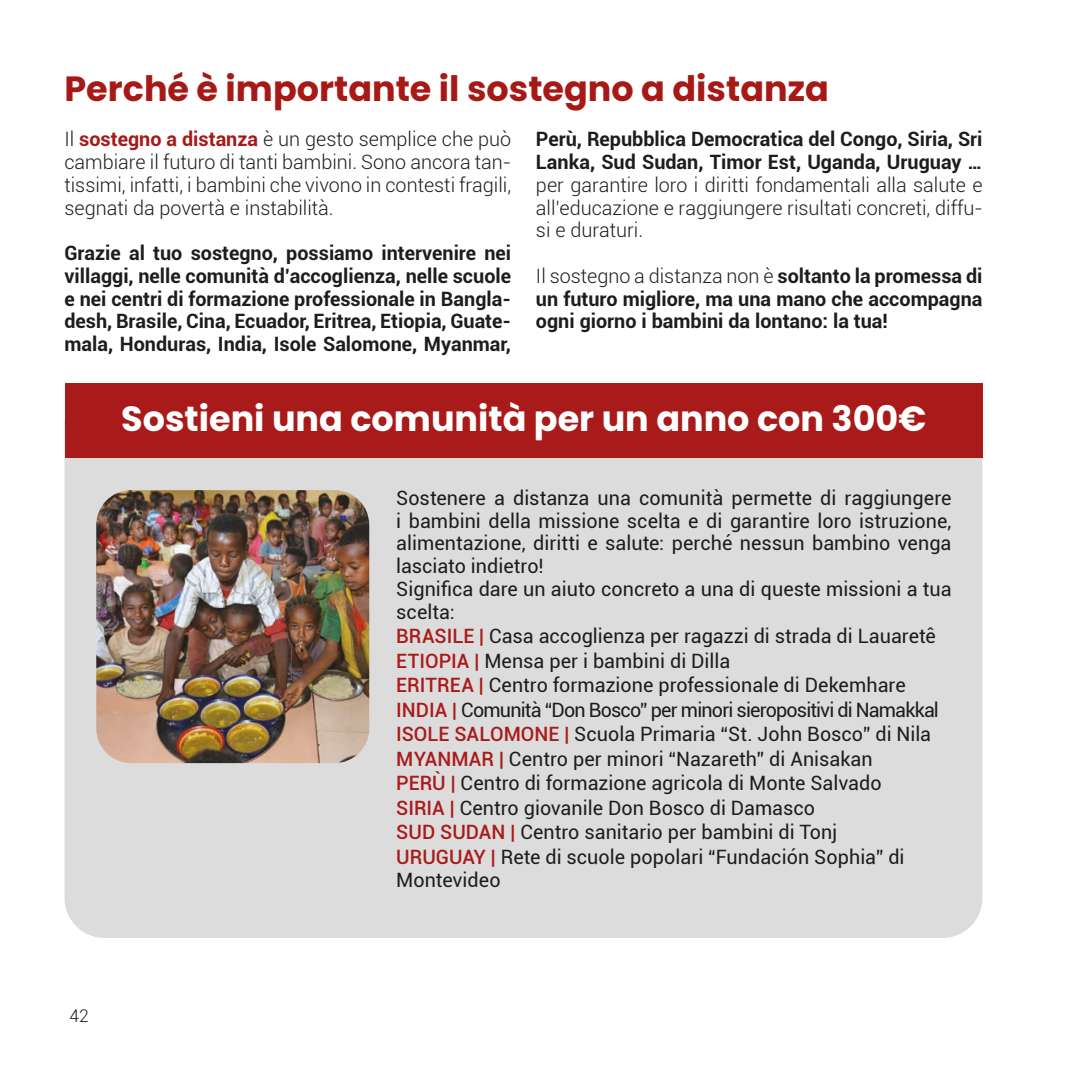
<style>
.page{position:relative;width:1072px;height:1072px;background:#fff}
.page>*{position:absolute;margin:0;border:0;box-sizing:border-box;transform-origin:0 0}
.t1{font:700 35px "Poppins";color:#a71916}
.Sub_Title{font:700 35px "Poppins";color:#fff}
.t2{font:19.78px/22.8px "Roboto";color:#1d1d1b}
.t3{font:300 19.78px/22.8px "Roboto";color:#1d1d1b;text-align:justify}
.t4{font:700 19.78px/22.8px "Roboto";color:#1d1d1b;text-align:justify}
.t5{font:19.78px "Roboto";letter-spacing:-.045em;color:#1d1d1b}
.t6{font:300 17.5px "Roboto";color:#1d1d1b}
.s1{font-weight:700;color:#a71916}
.s2{font-weight:700}
.s3{font-weight:300}
.s4{font-weight:500;color:#a91b1a}
</style>
<div class="page">
<div style="left:64px;top:383px;width:918px;height:555px;background:#dddcdd;border-radius:40px"></div>
<div style="left:65px;top:383px;width:917px;height:75px;background:#a91b1a"></div>
<img style="left:96px;top:490px;width:273px;height:273px">
<p class="t1" style="left:64px;top:69px;width:766px">Perché è importante il sostegno a distanza</p>
<p class="t3" style="left:64px;top:127px;width:448px">Il <span class="s1">sostegno a distanza</span> è un gesto semplice che può cambiare il futuro di tanti bambini. Sono ancora tan&shy;tissimi, infatti, i bambini che vivono in contesti fragili, segnati da povertà e instabilità.</p>
<p class="t4" style="left:64px;top:241px;width:448px">Grazie al tuo sostegno, possiamo intervenire nei villaggi, nelle comunità d’accoglienza, nelle scuole e nei centri di formazione professionale in Bangla&shy;desh, Brasile, Cina, Ecuador, Eritrea, Etiopia, Guate&shy;mala, Honduras, India, Isole Salomone, Myanmar,</p>
<p class="t3" style="left:536px;top:127px;width:448px"><span class="s2">Perù, Repubblica Democratica del Congo, Siria, Sri Lanka, Sud Sudan, Timor Est, Uganda, Uruguay … </span>per garantire loro i diritti fondamentali alla salute e all’educazione e raggiungere risultati concreti, diffu&shy;si e duraturi.</p>
<p class="t4" style="left:536px;top:264px;width:448px"><span class="s3">Il sostegno a distanza non è</span> soltanto la promessa di un futuro migliore, ma una mano che accompagna ogni giorno i bambini da lontano: la tua!</p>
<p class="Sub_Title" style="left:121px;top:398px;width:806px">Sostieni una comunità per un anno con 300€</p>
<p class="t6" style="left:69px;top:1003px;width:21px">42</p>
<p class="t2" style="left:396px;top:486px;width:557px;text-align:justify">Sostenere a distanza una comunità permette di raggiungere i bambini della missione scelta e di garantire loro istruzione, alimentazione, diritti e salute: perché nessun bambino venga lasciato indietro!</p>
<p class="t2" style="left:396px;top:576px;width:557px">Significa dare un aiuto concreto a una di queste missioni a tua scelta:</p>
<p class="t2" style="left:396px;top:624px;width:541px"><span class="s4">BRASILE |</span> Casa accoglienza per ragazzi di strada di Lauaretê</p>
<p class="t2" style="left:396px;top:648px;width:335px"><span class="s4">ETIOPIA |</span> Mensa per i bambini di Dilla</p>
<p class="t2" style="left:396px;top:673px;width:511px"><span class="s4">ERITREA |</span> Centro formazione professionale di Dekemhare</p>
<p class="t5" style="left:396px;top:695px;width:544px"><span class="s4">INDIA |</span> Comunità “Don Bosco” per minori sieropositivi di Namakkal</p>
<p class="t2" style="left:396px;top:722px;width:536px"><span class="s4">ISOLE SALOMONE |</span> Scuola Primaria “St. John Bosco” di Nila</p>
<p class="t2" style="left:396px;top:746px;width:478px"><span class="s4">MYANMAR |</span> Centro per minori “Nazareth” di Anisakan</p>
<p class="t2" style="left:396px;top:771px;width:487px"><span class="s4">PERÙ |</span> Centro di formazione agricola di Monte Salvado</p>
<p class="t2" style="left:396px;top:795px;width:420px"><span class="s4">SIRIA |</span> Centro giovanile Don Bosco di Damasco</p>
<p class="t2" style="left:396px;top:820px;width:442px"><span class="s4">SUD SUDAN |</span> Centro sanitario per bambini di Tonj</p>
<p class="t2" style="left:396px;top:844px;width:510px"><span class="s4">URUGUAY |</span> Rete di scuole popolari “Fundación Sophia” di<br>Montevideo</p>
</div>
